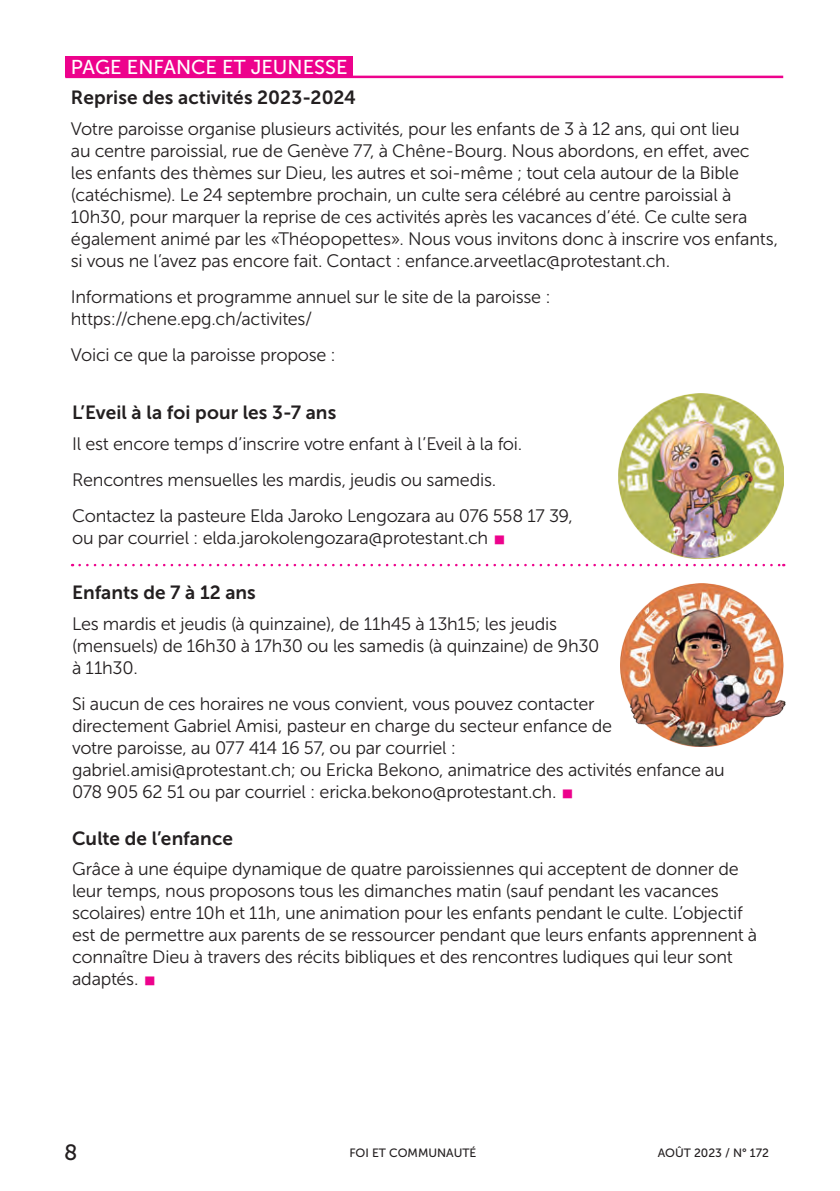
<style>
.page{position:relative;width:840px;height:1191px;background:#fff}
.page>*{position:absolute;margin:0;border:0;box-sizing:border-box;transform-origin:0 0}
.t1{font:40px "Trebuchet MS";color:#ed028c}
.t2{font:22px "Museo Sans 500";color:#231f20}
.t3{font:20px "Museo Sans 500";color:#fff}
.t4{font:19px "Museo Sans 700";color:#231f20}
.t5{font:18px/22px "Museo Sans 300";letter-spacing:-.015em;color:#231f20}
.t6{font:12px "Museo Sans 500";color:#231f20}
</style>
<div class="page">
<svg style="left:79px;top:564px;width:704px;height:2px"></svg>
<div style="left:65px;top:57px;width:288px;height:20px;background:#ed028c"></div>
<hr style="left:65px;top:76px;width:717px;height:2px;background:#ed028c">
<img style="left:618px;top:394px;width:164px;height:164px">
<img style="left:620px;top:584px;width:164px;height:162px">
<p class="t3" style="left:71px;top:56px;width:278px">PAGE ENFANCE ET JEUNESSE</p>
<p class="t4" style="left:71px;top:87px;width:286px">Reprise des activités 2023-2024</p>
<p class="t5" style="left:71px;top:118px;width:708px">Votre paroisse organise plusieurs activités, pour les enfants de 3 à 12 ans, qui ont lieu<br>au centre paroissial, rue de Genève 77, à Chêne-Bourg. Nous abordons, en effet, avec<br>les enfants des thèmes sur Dieu, les autres et soi-même ; tout cela autour de la Bible (catéchisme). Le 24 septembre prochain, un culte sera célébré au centre paroissial à 10h30, pour marquer la reprise de ces activités après les vacances d’été. Ce culte sera également animé par les «Théopopettes». Nous vous invitons donc à inscrire vos enfants, si vous ne l’avez pas encore fait. Contact : enfance.arveetlac@protestant.ch.</p>
<p class="t5" style="left:71px;top:286px;width:481px">Informations et programme annuel sur le site de la paroisse : https://chene.epg.ch/activites/</p>
<p class="t5" style="left:71px;top:344px;width:266px">Voici ce que la paroisse propose :</p>
<p class="t4" style="left:72px;top:402px;width:266px">L’Eveil à la foi pour les 3-7 ans</p>
<p class="t5" style="left:72px;top:425px;width:502px;line-height:36.2px">Il est encore temps d’inscrire votre enfant à l’Eveil à la foi.<br>Rencontres mensuelles les mardis, jeudis ou samedis.<br>Contactez la pasteure Elda Jaroko Lengozara au 076 558 17 39,</p>
<p class="t5" style="left:72px;top:527px;width:417px">ou par courriel : elda.jarokolengozara@protestant.ch</p>
<h1 class="t1" style="left:492px;top:515px;width:16px">▪</h1>
<p class="t4" style="left:72px;top:582px;width:185px">Enfants de 7 à 12 ans</p>
<p class="t5" style="left:72px;top:612px;width:528px">Les mardis et jeudis (à quinzaine), de 11h45 à 13h15; les jeudis (mensuels) de 16h30 à 17h30 ou les samedis (à quinzaine) de 9h30 à 11h30.</p>
<p class="t5" style="left:72px;top:693px;width:654px">Si aucun de ces horaires ne vous convient, vous pouvez contacter<br>directement Gabriel Amisi, pasteur en charge du secteur enfance de<br>votre paroisse, au 077 414 16 57, ou par courriel :<br>gabriel.amisi@protestant.ch; ou Ericka Bekono, animatrice des activités enfance au 078 905 62 51 ou par courriel : ericka.bekono@protestant.ch.</p>
<h1 class="t1" style="left:560px;top:769px;width:16px">▪</h1>
<p class="t4" style="left:72px;top:827px;width:162px">Culte de l’enfance</p>
<p class="t5" style="left:72px;top:858px;width:686px">Grâce à une équipe dynamique de quatre paroissiennes qui acceptent de donner de leur temps, nous proposons tous les dimanches matin (sauf pendant les vacances scolaires) entre 10h et 11h, une animation pour les enfants pendant le culte. L’objectif est de permettre aux parents de se ressourcer pendant que leurs enfants apprennent à connaître Dieu à travers des récits bibliques et des rencontres ludiques qui leur sont adaptés.</p>
<h1 class="t1" style="left:143px;top:956px;width:16px">▪</h1>
<p class="t2" style="left:64px;top:1140px;width:15px">8</p>
<p class="t6" style="left:349px;top:1146px;width:128px">FOI ET COMMUNAUTÉ</p>
<p class="t6" style="left:657px;top:1146px;width:113px">AOÛT 2023 / N° 172</p>
</div>
